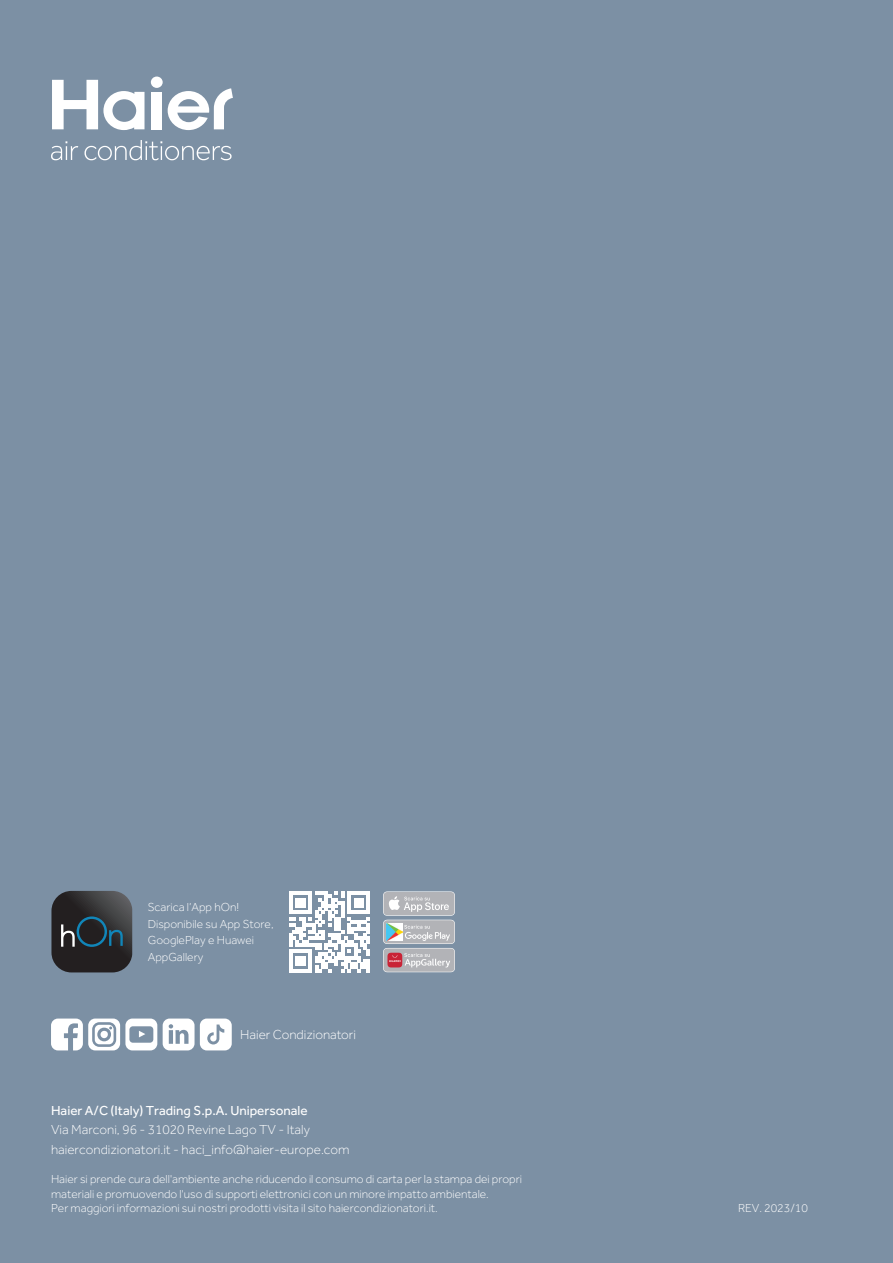
<style>
.page{position:relative;width:893px;height:1263px;background:#7c90a4}
.page>*{position:absolute;margin:0;border:0;box-sizing:border-box;transform-origin:0 0}
.t1{font:300 13.5px/19.5px "Effra";color:#fff}
.t2{font:13.5px "Effra";color:#fff}
.t3{font:300 12px/16.5px "Effra";color:#fff}
</style>
<div class="page">
<svg style="left:51px;top:141px;width:27px;height:19px"></svg>
<svg style="left:84px;top:140px;width:148px;height:20px"></svg>
<div style="left:151px;top:92px;width:11px;height:37px;background:#fff"></div>
<div style="left:151px;top:77px;width:12px;height:11px;background:#fff;border-radius:50%"></div>
<svg style="left:52px;top:80px;width:92px;height:50px"></svg>
<svg style="left:168px;top:88px;width:65px;height:42px"></svg>
<svg style="left:289px;top:891px;width:81px;height:81px"></svg>
<svg style="left:51px;top:891px;width:81px;height:81px;background:#33373c"></svg>
<svg style="left:383px;top:891px;width:72px;height:81px;background:#b8b6bb"></svg>
<svg style="left:51px;top:1018px;width:106px;height:32px"></svg>
<svg style="left:163px;top:1018px;width:69px;height:32px"></svg>
<p class="t3" style="left:148px;top:899px;width:127px">Scarica l’App hOn!<br>Disponibile su App Store,<br>GooglePlay e Huawei<br>AppGallery</p>
<p class="t1" style="left:240px;top:1025px;width:117px">Haier Condizionatori</p>
<p class="t2" style="left:51px;top:1102px;width:258px">Haier A/C (Italy) Trading S.p.A. Unipersonale</p>
<p class="t1" style="left:51px;top:1120px;width:300px">Via Marconi, 96 - 31020 Revine Lago TV - Italy haiercondizionatori.it - haci_info@haier-europe.com</p>
<p class="t3" style="left:51px;top:1172px;width:472px;line-height:14.4px">Haier si prende cura dell'ambiente anche riducendo il consumo di carta per la stampa dei propri materiali e promuovendo l'uso di supporti elettronici con un minore impatto ambientale.<br>Per maggiori informazioni sui nostri prodotti visita il sito haiercondizionatori.it.</p>
<p class="t3" style="left:738px;top:1200px;width:71px">REV. 2023/10</p>
</div>
